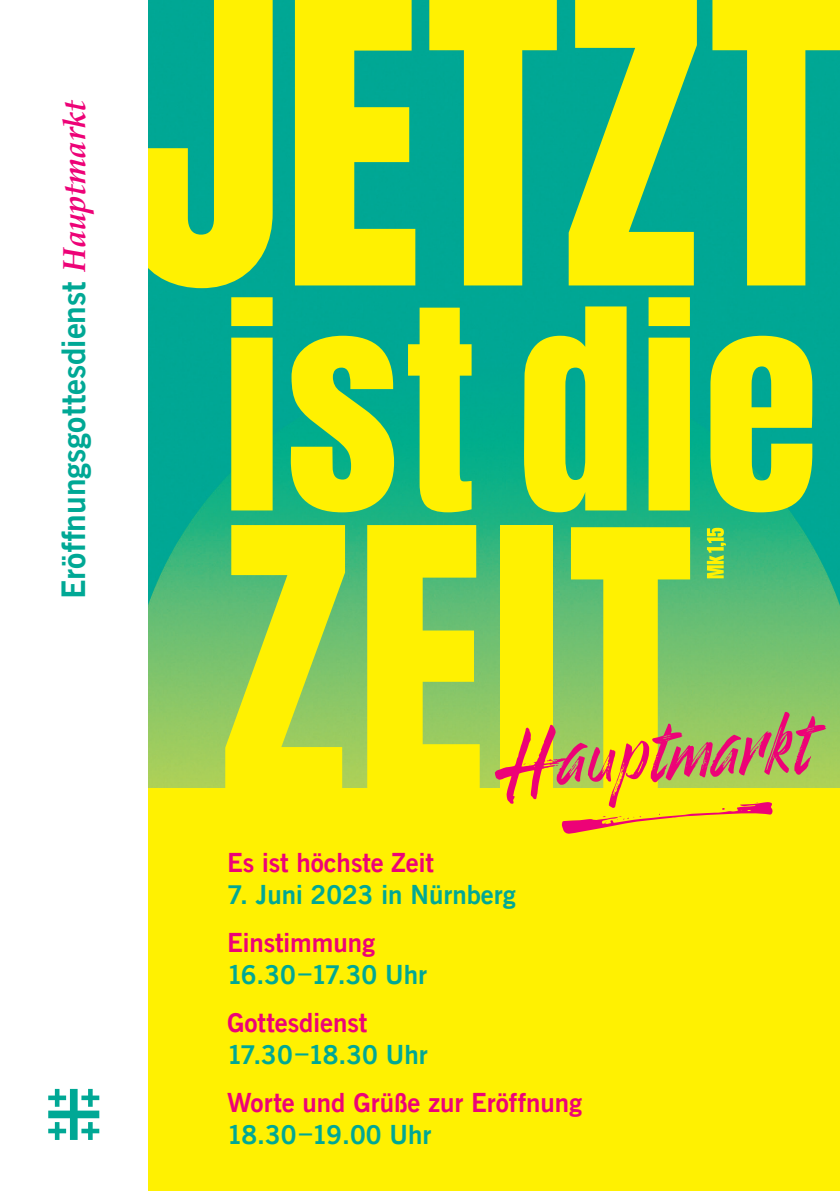
<style>
.page{position:relative;width:840px;height:1191px;background:#fff}
.page>*{position:absolute;margin:0;border:0;box-sizing:border-box;transform-origin:0 0}
.t1{font:78px "Enjoythe Ride";color:#ed0277}
.t2{font:32px "News Gothic Bd BT";color:#00a895}
.t3{font:26px "News Gothic Bd BT";color:#ed0277}
.t4{font:26px "News Gothic Bd BT";color:#00a895}
.s1{font-family:"Palatino Nova";font-weight:700;font-style:italic;color:#ed0277}
</style>
<div class="page">
<img style="left:148px;top:0;width:691px;height:788px">
<div style="left:147px;top:788px;width:692px;height:403px;background:#fff101"></div>
<svg style="left:429px;top:0;width:127px;height:285px;background:#8dcf42"></svg>
<svg style="left:568px;top:0;width:128px;height:285px;background:#a4d635"></svg>
<svg style="left:712px;top:0;width:127px;height:285px;background:#8dcf42"></svg>
<svg style="left:148px;top:0;width:124px;height:288px;background:#9dd439"></svg>
<svg style="left:295px;top:0;width:120px;height:285px;background:#cbe21e"></svg>
<svg style="left:231px;top:297px;width:580px;height:215px;background:#8ed140"></svg>
<svg style="left:367px;top:525px;width:112px;height:263px;background:#dfe61a"></svg>
<svg style="left:225px;top:525px;width:120px;height:263px;background:#cde028"></svg>
<div style="left:500px;top:525px;width:52px;height:272px;background:#fff101"></div>
<svg style="left:48px;top:1089px;width:51px;height:51px"></svg>
<svg style="left:561px;top:527px;width:211px;height:307px;background:#b2d33f"></svg>
<p class="t2" style="left:52px;top:599px;width:500px;rotate:-90deg">Eröffnungsgottesdienst <span class="s1">Hauptmarkt</span></p>
<h1 class="t1" style="left:499px;top:714px;width:311px;rotate:-3deg">Hauptmarkt</h1>
<p class="t3" style="left:227px;top:845px;width:208px">Es ist höchste Zeit</p>
<p class="t4" style="left:227px;top:877px;width:290px">7. Juni 2023 in Nürnberg</p>
<p class="t3" style="left:227px;top:925px;width:149px">Einstimmung</p>
<p class="t4" style="left:227px;top:957px;width:201px">16.30–17.30 Uhr</p>
<p class="t3" style="left:227px;top:1005px;width:142px">Gottesdienst</p>
<p class="t4" style="left:227px;top:1037px;width:202px">17.30–18.30 Uhr</p>
<p class="t3" style="left:227px;top:1085px;width:356px">Worte und Grüße zur Eröffnung</p>
<p class="t4" style="left:227px;top:1117px;width:206px">18.30–19.00 Uhr</p>
</div>
